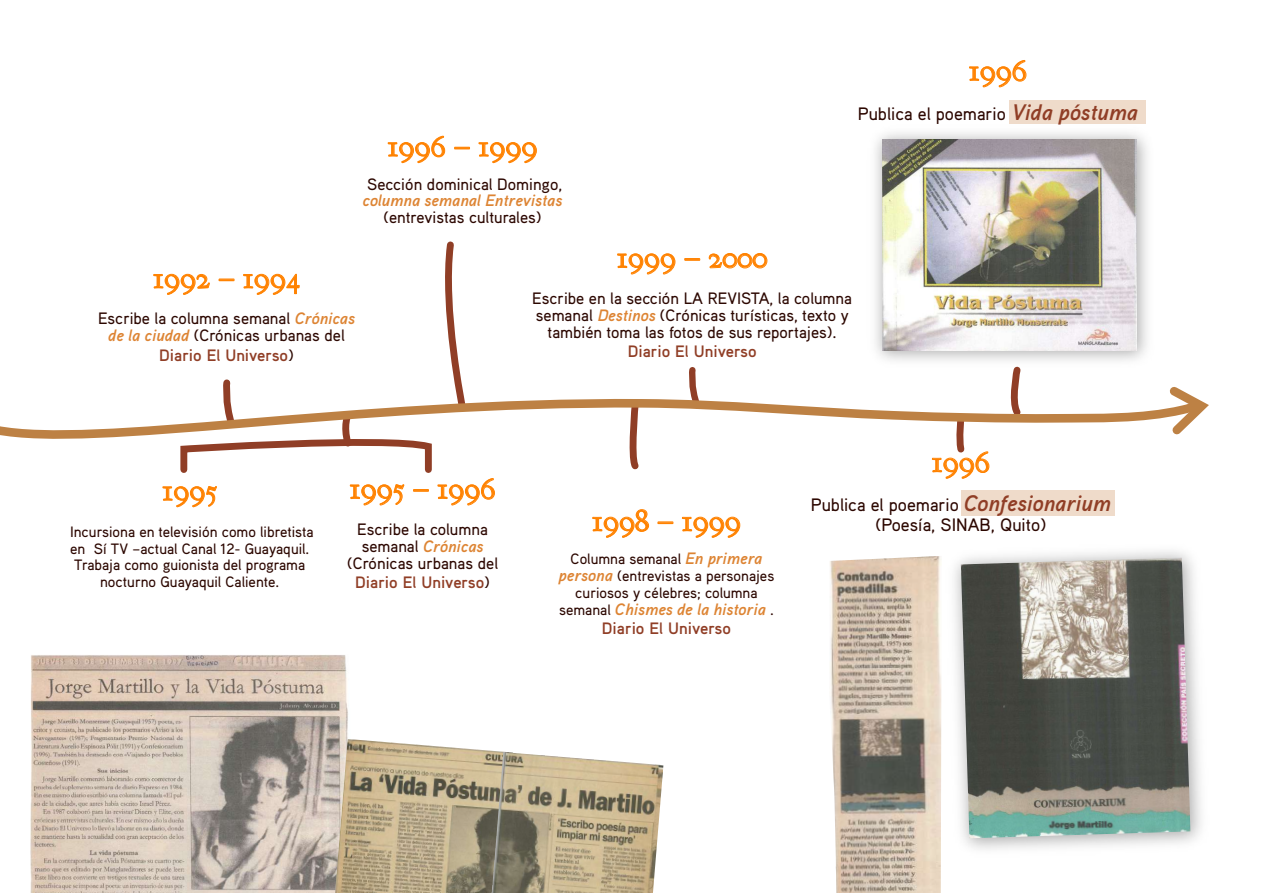
<style>
.page{position:relative;width:1263px;height:893px;background:#fff}
.page>*{position:absolute;margin:0;border:0;box-sizing:border-box;transform-origin:0 0}
.t1{font:31.5px "Goudy Bookletter 1911";color:#ff8200}
.t2{font:500 18px/19.8px "Aaux Pro";color:#2c0700;text-align:center}
.t3{font:500 16.5px/16.8px "Aaux Pro";color:#2c0700;text-align:center}
.t4{font:italic 700 16.5px/19.8px "Aaux Pro";color:#dd8433;text-align:center}
.t5{font:700 16.5px "Aaux Pro";color:#903e26}
.t6{font:500 15px/16.8px "Aaux Pro";color:#2c0700;text-align:center}
.s1{font-weight:700;font-style:italic;font-size:22.5px;color:#903e26}
.s2{font-weight:700;font-style:italic;color:#dd8433}
.s3{font-weight:500;color:#2c0700}
.s4{font-weight:700;font-style:italic;font-size:16.5px;color:#dd8433}
.s5{font-weight:500;font-style:normal;font-size:15px;color:#2c0700}
.s6{font-style:normal;color:#903e26}
</style>
<div class="page">
<div style="left:1009px;top:101px;width:136px;height:23px;background:#efdbca"></div>
<div style="left:961px;top:490px;width:153px;height:26px;background:#efdbca"></div>
<svg style="left:689px;top:367px;width:8px;height:26px"></svg>
<svg style="left:1011px;top:374px;width:9px;height:19px"></svg>
<svg style="left:629px;top:449px;width:10px;height:21px"></svg>
<svg style="left:1169px;top:387px;width:18px;height:6px"></svg>
<svg style="left:0;top:393px;width:1209px;height:56px"></svg>
<img style="left:961px;top:558px;width:229px;height:280px">
<img style="left:875px;top:119px;width:273px;height:255px">
<img style="left:882px;top:139px;width:254px;height:211px">
<svg style="left:617px;top:253px;width:59px;height:22px"></svg>
<div style="left:684px;top:258px;width:16px;height:3px;border:1px solid #ff8200"></div>
<svg style="left:708px;top:253px;width:60px;height:16px"></svg>
<svg style="left:592px;top:509px;width:57px;height:29px"></svg>
<div style="left:658px;top:521px;width:15px;height:3px;border:1px solid #ff8200"></div>
<svg style="left:682px;top:516px;width:58px;height:22px"></svg>
<svg style="left:969px;top:60px;width:58px;height:28px"></svg>
<svg style="left:932px;top:412px;width:58px;height:67px"></svg>
<svg style="left:387px;top:135px;width:58px;height:28px"></svg>
<svg style="left:454px;top:147px;width:16px;height:2px"></svg>
<svg style="left:478px;top:142px;width:59px;height:21px"></svg>
<img style="left:830px;top:556px;width:112px;height:337px">
<svg style="left:153px;top:241px;width:342px;height:267px"></svg>
<img style="left:30px;top:655px;width:318px;height:238px">
<img style="left:335px;top:739px;width:171px;height:154px">
<img style="left:492px;top:752px;width:171px;height:141px">
<h1 class="t1" style="left:387px;top:126px;width:152px">1996 – 1999</h1>
<p class="t3" style="left:367px;top:175px;width:196px">Sección dominical Domingo,</p>
<p class="t4" style="left:363px;top:190px;width:201px">columna semanal Entrevistas</p>
<p class="t3" style="left:383px;top:209px;width:160px">(entrevistas culturales)</p>
<h1 class="t1" style="left:969px;top:50px;width:60px">1996</h1>
<p class="t2" style="left:858px;top:103px;width:282px">Publica el poemario <span class="s1">Vida póstuma</span></p>
<h1 class="t1" style="left:153px;top:258px;width:149px">1992 – 1994</h1>
<p class="t3" style="left:98px;top:310px;width:259px">Escribe la columna semanal <span class="s2">Crónicas de la ciudad</span> (Crónicas urbanas del</p>
<p class="t5" style="left:159px;top:345px;width:136px">Diario El Universo<span class="s3">)</span></p>
<h1 class="t1" style="left:617px;top:237px;width:152px">1999 – 2000</h1>
<p class="t3" style="left:532px;top:289px;width:321px">Escribe en la sección LA REVISTA, la columna semanal <span class="s2">Destinos</span> (Crónicas turísticas, texto y también toma las fotos de sus reportajes).</p>
<p class="t5" style="left:628px;top:341px;width:131px">Diario El Universo</p>
<h1 class="t1" style="left:162px;top:470px;width:57px">1995</h1>
<p class="t6" style="left:70px;top:523px;width:245px">Incursiona en televisión como libretista en Sí TV –actual Canal 12- Guayaquil.<br>Trabaja como guionista del programa nocturno Guayaquil Caliente.</p>
<h1 class="t1" style="left:349px;top:468px;width:148px">1995 – 1996</h1>
<p class="t3" style="left:347px;top:520px;width:153px">Escribe la columna semanal <span class="s2">Crónicas </span>(Crónicas urbanas del</p>
<p class="t5" style="left:355px;top:572px;width:136px">Diario El Universo<span class="s3">)</span></p>
<h1 class="t1" style="left:592px;top:500px;width:151px">1998 – 1999</h1>
<p class="t6" style="left:558px;top:550px;width:217px">Columna semanal <span class="s4">En primera persona</span> (entrevistas a personajes curiosos y célebres; columna</p>
<p class="t4" style="left:559px;top:598px;width:216px"><span class="s5">semanal</span> Chismes de la historia <span class="s5">.<br></span><span class="s6">Diario El Universo</span></p>
<h1 class="t1" style="left:931px;top:441px;width:60px">1996</h1>
<p class="t2" style="left:811px;top:494px;width:302px">Publica el poemario <span class="s1">Confesionarium </span>(Poesía, SINAB, Quito)</p>
</div>
